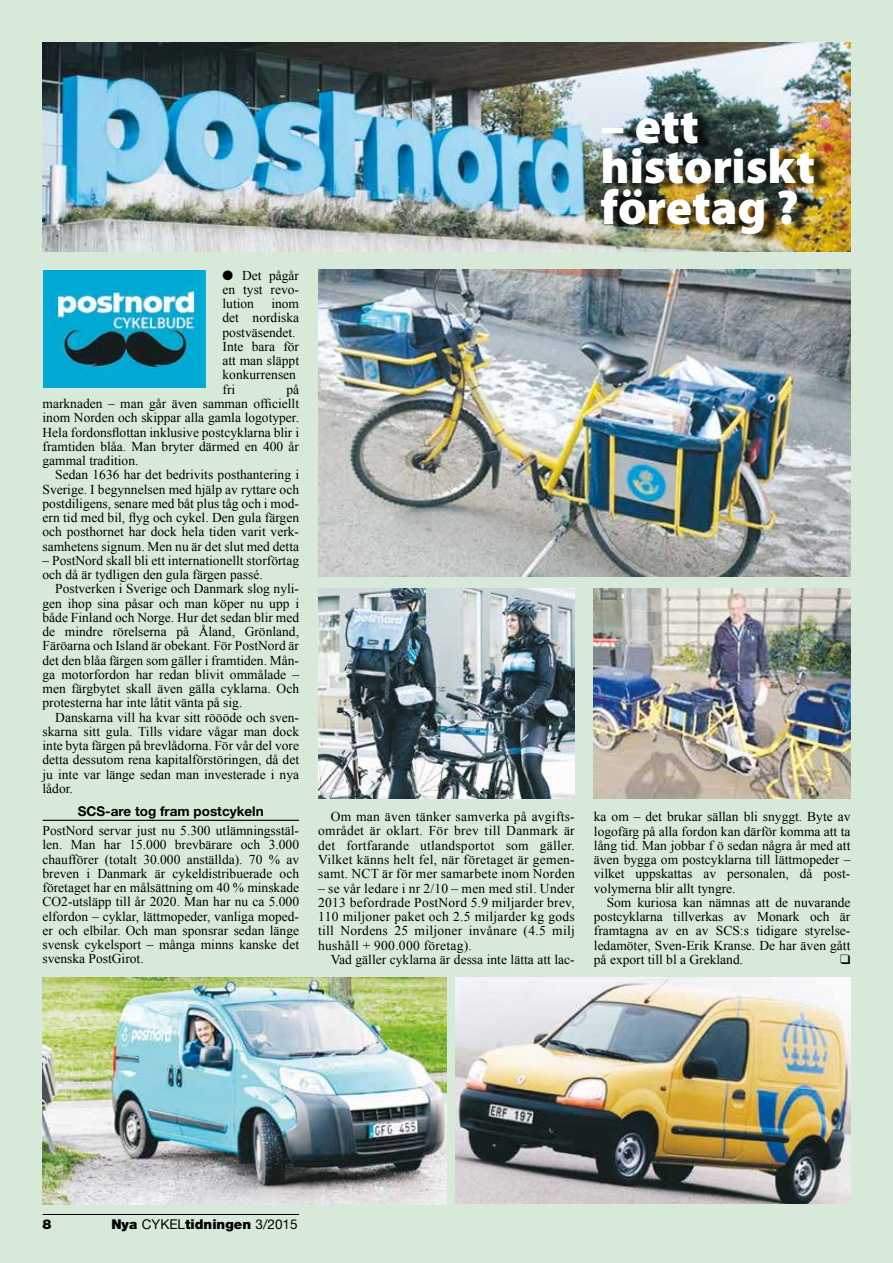
<style>
.page{position:relative;width:893px;height:1263px;background:#d7ead9}
.page>*{position:absolute;margin:0;border:0;box-sizing:border-box;transform-origin:0 0}
.t1{font:900 48.9px/40.8px "Myriad Pro";letter-spacing:-.005em;color:#fff}
.t2{font:13.5px/14.2px "Times New Roman";color:#000;text-align:justify}
.t3{font:700 13.5px "Helvetica Neue";color:#000}
.t4{font:900 13.5px "Helvetica Neue";color:#000}
.s1{font-weight:400}
</style>
<div class="page">
<img style="left:318px;top:589px;width:257px;height:210px">
<img style="left:318px;top:270px;width:532px;height:306px">
<img style="left:594px;top:589px;width:256px;height:210px">
<img style="left:43px;top:270px;width:163px;height:118px">
<img style="left:43px;top:43px;width:807px;height:209px">
<img style="left:43px;top:978px;width:403px;height:226px">
<img style="left:455px;top:978px;width:395px;height:225px">
<hr style="left:43px;top:820px;width:256px;height:1px;background:#000">
<div style="left:609px;top:111px;width:221px;height:131px;background:#000;opacity:.75"></div>
<hr style="left:43px;top:1214px;width:256px;height:1px;background:#000">
<p class="t2" style="left:223px;top:268px;width:78px">● Det pågår en tyst revo&shy;lution</p>
<p class="t2" style="left:223px;top:296px;width:78px;text-align:left;text-indent:49px">inom det nordiska postväsendet.<br>Inte bara för att man släppt konkurrensen fri</p>
<p class="t2" style="left:43px;top:382px;width:258px;text-indent:244px">på marknaden – man går även samman officiellt inom Norden och skippar alla gamla logotyper.<br>Hela fordonsflottan inklusive postcyklarna blir i framtiden blåa. Man bryter därmed en 400 år gammal tradition.</p>
<p class="t2" style="left:43px;top:467px;width:258px;text-indent:13px">Sedan 1636 har det bedrivits posthantering i Sverige. I begynnelsen med hjälp av ryttare och postdiligens, senare med båt plus tåg och i mod&shy;ern tid med bil, flyg och cykel. Den gula färgen och posthornet har dock hela tiden varit verk&shy;samhetens signum. Men nu är det slut med detta</p>
<p class="t2" style="left:43px;top:553px;width:258px">– PostNord skall bli ett internationellt storförtag och då är tydligen den gula färgen passé.</p>
<p class="t2" style="left:43px;top:581px;width:258px;text-indent:13px">Postverken i Sverige och Danmark slog nyli&shy;gen ihop sina påsar och man köper nu upp i både Finland och Norge. Hur det sedan blir med de mindre rörelserna på Åland, Grönland, Färöarna och Island är obekant. För PostNord är det den blåa färgen som gäller i framtiden. Mån&shy;ga motorfordon har redan blivit ommålade – men färgbytet skall även gälla cyklarna. Och protesterna har inte låtit vänta på sig.</p>
<p class="t2" style="left:43px;top:710px;width:258px;text-indent:13px">Danskarna vill ha kvar sitt röööde och sven&shy;skarna sitt gula. Tills vidare vågar man dock inte byta färgen på brevlådorna. För vår del vore detta dessutom rena kapitalförstöringen, då det ju inte var länge sedan man investerade i nya lådor.</p>
<p class="t3" style="left:78px;top:802px;width:188px">SCS-are tog fram postcykeln</p>
<p class="t2" style="left:43px;top:823px;width:258px">PostNord servar just nu 5.300 utlämningsstäl&shy;len. Man har 15.000 brevbärare och 3.000 chaufförer (totalt 30.000 anställda). 70 % av breven i Danmark är cykeldistribuerade och företaget har en målsättning om 40 % minskade CO2-utsläpp till år 2020. Man har nu ca 5.000 elfordon – cyklar, lättmopeder, vanliga moped&shy;er och elbilar. Och man sponsrar sedan länge svensk cykelsport – många minns kanske det svenska PostGirot.</p>
<p class="t2" style="left:318px;top:809px;width:258px;text-indent:13px">Om man även tänker samverka på avgifts&shy;området är oklart. För brev till Danmark är det fortfarande utlandsportot som gäller.<br>Vilket känns helt fel, när företaget är gemen&shy;samt. NCT är för mer samarbete inom Norden</p>
<p class="t2" style="left:318px;top:880px;width:258px">– se vår ledare i nr 2/10 – men med stil. Under 2013 befordrade PostNord 5.9 miljarder brev, 110 miljoner paket och 2.5 miljarder kg gods till Nordens 25 miljoner invånare (4.5 milj hushåll + 900.000 företag).</p>
<p class="t2" style="left:331px;top:952px;width:245px">Vad gäller cyklarna är dessa inte lätta att lac-</p>
<h1 class="t1" style="left:601px;top:104px;width:216px">– ett historiskt företag ?</h1>
<p class="t2" style="left:594px;top:809px;width:258px">ka om – det brukar sällan bli snyggt. Byte av logofärg på alla fordon kan därför komma att ta lång tid. Man jobbar f ö sedan några år med att även bygga om postcyklarna till lättmopeder – vilket uppskattas av personalen, då post&shy;volymerna blir allt tyngre.</p>
<p class="t2" style="left:594px;top:895px;width:258px;text-indent:13px">Som kuriosa kan nämnas att de nuvarande postcyklarna tillverkas av Monark och är framtagna av en av SCS:s tidigare styrelse&shy;ledamöter, Sven-Erik Kranse. De har även gått på export till bl a Grekland.</p>
<p class="t4" style="left:43px;top:1216px;width:11px">8</p>
<p class="t4" style="left:111px;top:1216px;width:188px">Nya <span class="s1">CYKEL</span>tidningen <span class="s1">3/2015</span></p>
</div>
